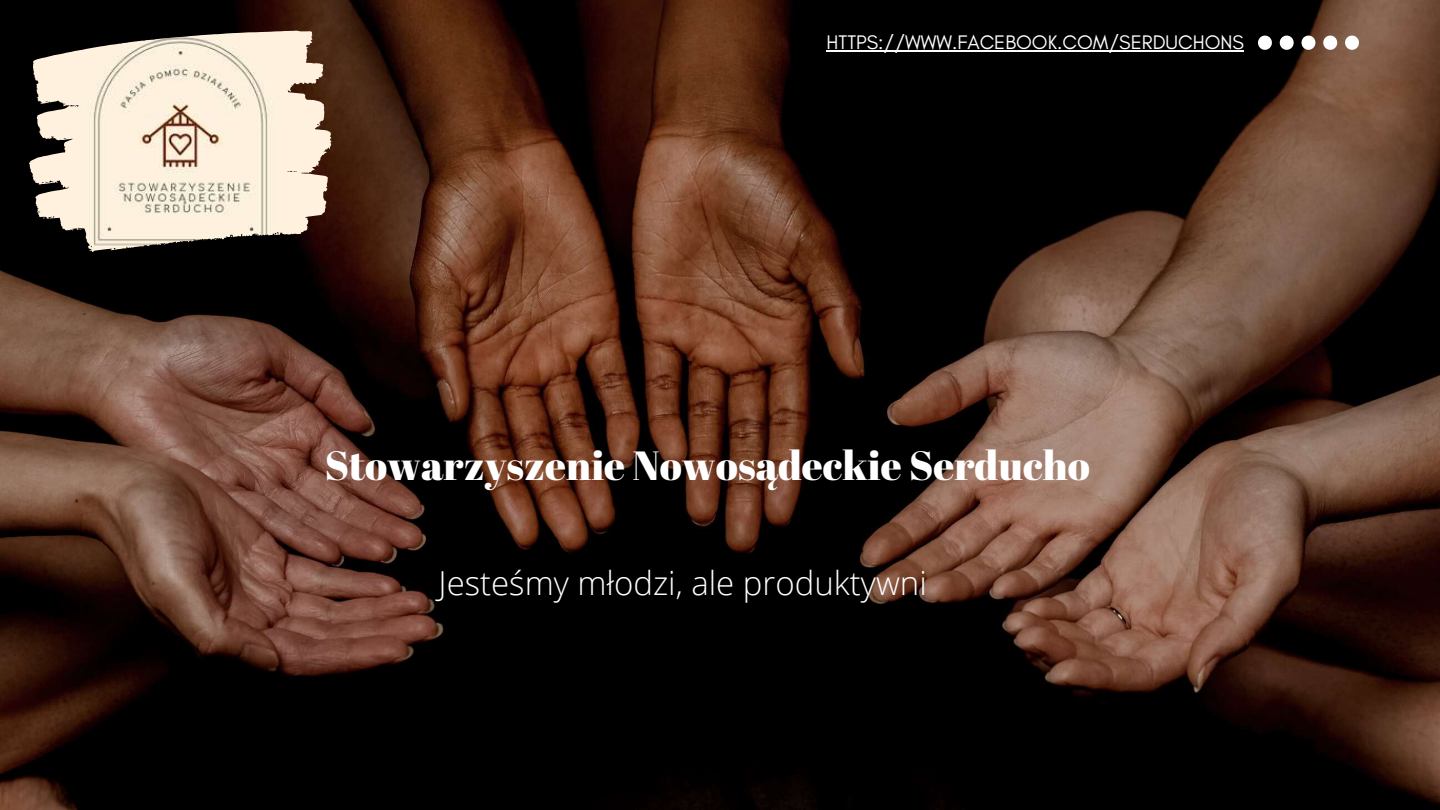
<style>
.page{position:relative;width:1440px;height:810px;background:#fff}
.page>*{position:absolute;margin:0;border:0;box-sizing:border-box;transform-origin:0 0}
.t1{font:40.7px "Abril Fatface";color:#fff}
.t2{font:300 33px "Open Sans";color:#fff}
.t3{font:20px "Glacial Indifference";color:#fff}
</style>
<div class="page">
<img style="left:0;top:0;width:1440px;height:810px">
<svg style="left:1258px;top:36px;width:14px;height:14px"></svg>
<svg style="left:1280px;top:36px;width:14px;height:14px"></svg>
<svg style="left:1302px;top:36px;width:13px;height:14px"></svg>
<svg style="left:1323px;top:36px;width:14px;height:14px"></svg>
<svg style="left:1345px;top:36px;width:14px;height:14px"></svg>
<img style="left:288px;top:43px;width:43px;height:96px">
<hr style="left:827px;top:50px;width:417px;height:2px;background:#fff">
<p class="t3" style="left:827px;top:30px;width:419px">HTTPS://WWW.FACEBOOK.COM/SERDUCHONS</p>
<h1 class="t1" style="left:325px;top:437px;width:767px">Stowarzyszenie Nowosądeckie Serducho</h1>
<h2 class="t2" style="left:439px;top:559px;width:490px">Jesteśmy młodzi, ale produktywni</h2>
</div>
